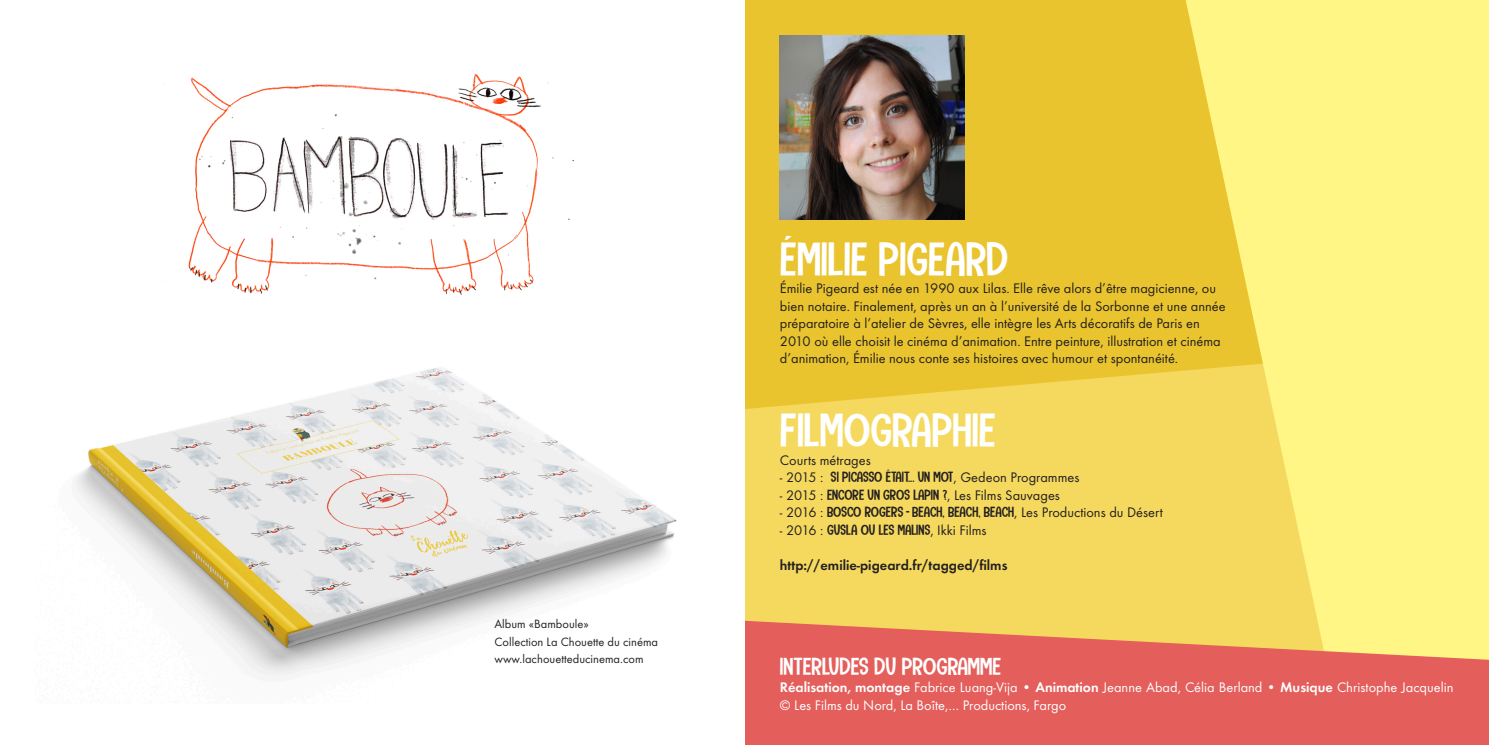
<style>
.page{position:relative;width:1489px;height:745px;background:#fff}
.page>*{position:absolute;margin:0;border:0;box-sizing:border-box;transform-origin:0 0}
.t1{font:48.75px "Camping Holiday DEMO";color:#fff}
.t2{font:25px "Camping Holiday DEMO";color:#fff}
.t3{font:14.38px/17.5px "Function";color:#231f20}
.t4{font:14.38px/17.5px "Function";color:#fff}
.t5{font:700 14.38px "Function";color:#231f20}
.t6{font:12.5px/17.5px "Function";color:#231f20}
.s1{font-family:"Camping Holiday DEMO";font-size:15px}
.s2{font-family:"Bebas Neue";font-size:15px}
.s3{font-weight:700}
</style>
<div class="page">
<div style="left:744px;top:0;width:744px;height:744px;background:#e9c42e"></div>
<svg style="left:744px;top:343px;width:441px;height:275px;fill:#f5d95e"></svg>
<svg style="left:1185px;top:0;width:303px;height:618px;background:#fbee78"></svg>
<img style="left:163px;top:74px;width:411px;height:221px">
<img style="left:780px;top:35px;width:184px;height:184px">
<img style="left:75px;top:368px;width:602px;height:308px">
<svg style="left:744px;top:618px;width:744px;height:126px;background:#e7755e"></svg>
<p class="t6" style="left:494px;top:615px;width:165px">Album «Bamboule»<br>Collection La Chouette du cinéma www.lachouetteducinema.com</p>
<h1 class="t1" style="left:780px;top:232px;width:230px">ÉMILIE PIGEARD</h1>
<p class="t3" style="left:780px;top:279px;width:447px">Émilie Pigeard est née en 1990 aux Lilas. Elle rêve alors d’être magicienne, ou bien notaire. Finalement, après un an à l’université de la Sorbonne et une année préparatoire à l’atelier de Sèvres, elle intègre les Arts décoratifs de Paris en 2010 où elle choisit le cinéma d’animation. Entre peinture, illustration et cinéma d’animation, Émilie nous conte ses histoires avec humour et spontanéité.</p>
<h1 class="t1" style="left:780px;top:403px;width:217px">FILMOGRAPHIE</h1>
<p class="t3" style="left:780px;top:451px;width:92px">Courts métrages</p>
<p class="t3" style="left:780px;top:468px;width:301px">- 2015 : <span class="s1">SI PICASSO ÉTAIT... UN MOT</span>, Gedeon Programmes</p>
<p class="t3" style="left:780px;top:486px;width:281px">- 2015 : <span class="s1">ENCORE UN GROS LAPIN ?</span>, Les Films Sauvages</p>
<p class="t3" style="left:780px;top:503px;width:384px">- 2016 : <span class="s1">BOSCO ROGERS</span> <span class="s2">-</span> <span class="s1">BEACH, BEACH, BEACH</span>, Les Productions du Désert</p>
<p class="t3" style="left:780px;top:521px;width:208px">- 2016 : <span class="s1">GUSLA OU LES MALINS</span>, Ikki Films</p>
<p class="t5" style="left:780px;top:556px;width:229px">http://emilie-pigeard.fr/tagged/films</p>
<h2 class="t2" style="left:780px;top:652px;width:223px">INTERLUDES DU PROGRAMME</h2>
<p class="t4" style="left:780px;top:678px;width:675px"><span class="s3">Réalisation, montage</span> Fabrice Luang-Vija • <span class="s3">Animation</span> Jeanne Abad, Célia Berland • <span class="s3">Musique</span> Christophe Jacquelin © Les Films du Nord, La Boîte,… Productions, Fargo</p>
</div>
